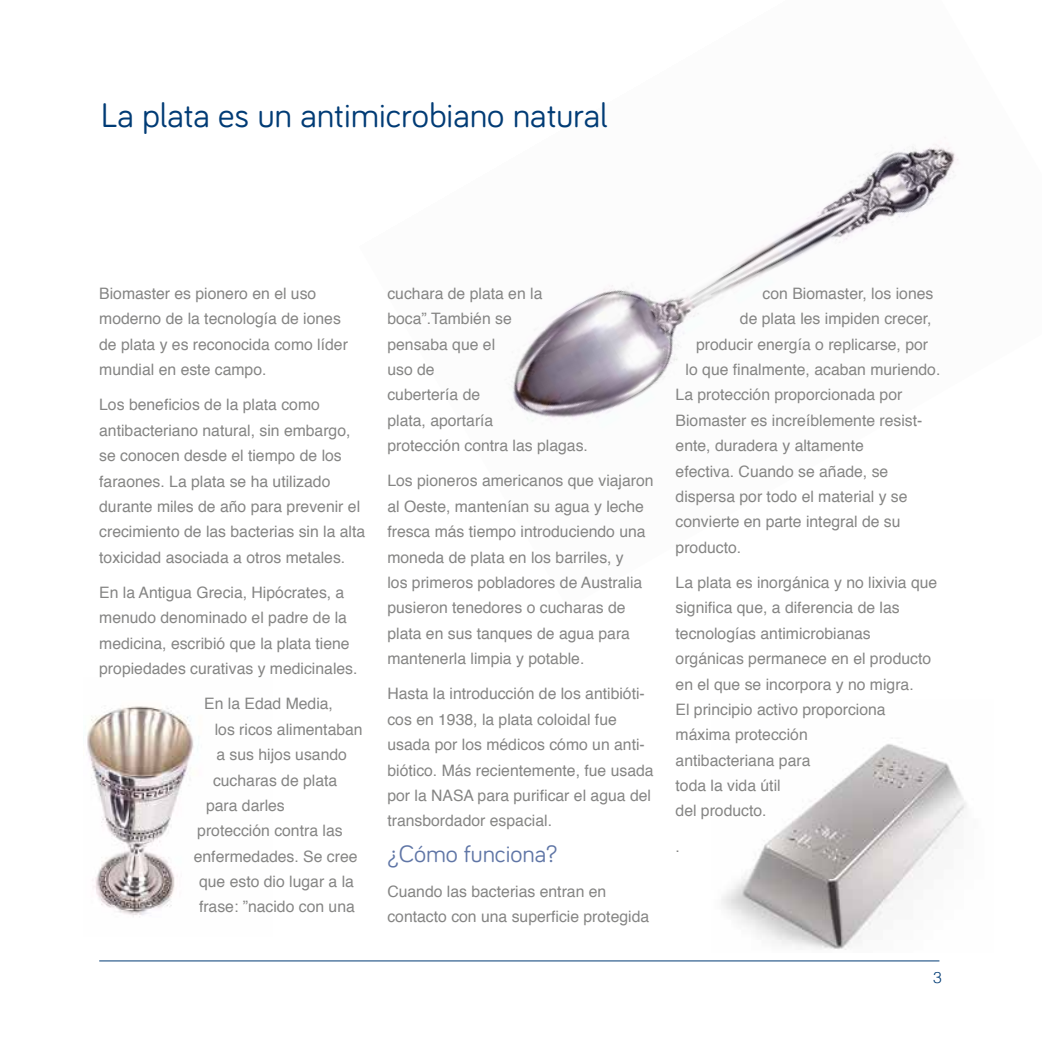
<style>
.page{position:relative;width:1042px;height:1042px;background:#fff}
.page>*{position:absolute;margin:0;border:0;box-sizing:border-box;transform-origin:0 0}
.t1{font:35px "Bariol";color:#003b75}
.t2{font:24.5px "Bariol";color:#6076a6}
.t3{font:15.75px/25.4px "Helvetica";color:#858584}
.t4{font:300 15.75px "Helvetica";color:#003b75}
</style>
<div class="page">
<img style="left:87px;top:705px;width:111px;height:212px">
<img style="left:721px;top:744px;width:245px;height:206px">
<img style="left:510px;top:144px;width:449px;height:277px">
<hr style="left:99px;top:960px;width:840px;height:1px;background:#003b75">
<h1 class="t1" style="left:101px;top:91px;width:509px">La plata es un antimicrobiano natural</h1>
<p class="t3" style="left:99px;top:281px;width:250px">Biomaster es pionero en el uso moderno de la tecnología de iones de plata y es reconocida como líder mundial en este campo.</p>
<p class="t3" style="left:99px;top:393px;width:267px">Los beneficios de la plata como antibacteriano natural, sin embargo, se conocen desde el tiempo de los faraones. La plata se ha utilizado durante miles de año para prevenir el crecimiento de las bacterias sin la alta toxicidad asociada a otros metales.</p>
<p class="t3" style="left:99px;top:580px;width:260px">En la Antigua Grecia, Hipócrates, a menudo denominado el padre de la medicina, escribió que la plata tiene propiedades curativas y medicinales.</p>
<p class="t3" style="left:204px;top:692px;width:130px">En la Edad Media,</p>
<p class="t3" style="left:215px;top:717px;width:149px">los ricos alimentaban</p>
<p class="t3" style="left:216px;top:742px;width:132px">a sus hijos usando</p>
<p class="t3" style="left:213px;top:768px;width:126px">cucharas de plata</p>
<p class="t3" style="left:206px;top:793px;width:80px">para darles</p>
<p class="t3" style="left:197px;top:818px;width:147px">protección contra las</p>
<p class="t3" style="left:194px;top:844px;width:165px">enfermedades. Se cree</p>
<p class="t3" style="left:199px;top:869px;width:156px">que esto dio lugar a la</p>
<p class="t3" style="left:199px;top:894px;width:157px">frase: ”nacido con una</p>
<p class="t3" style="left:387px;top:281px;width:202px">cuchara de plata en la boca”.También se<br>pensaba que el<br>uso de<br>cubertería de<br>plata, aportaría<br>protección contra las plagas.</p>
<p class="t3" style="left:387px;top:469px;width:268px">Los pioneros americanos que viajaron al Oeste, mantenían su agua y leche fresca más tiempo introduciendo una moneda de plata en los barriles, y<br>los primeros pobladores de Australia pusieron tenedores o cucharas de plata en sus tanques de agua para mantenerla limpia y potable.</p>
<p class="t3" style="left:387px;top:682px;width:268px">Hasta la introducción de los antibióti&shy;cos en 1938, la plata coloidal fue usada por los médicos cómo un anti&shy;biótico. Más recientemente, fue usada por la NASA para purificar el agua del transbordador espacial.</p>
<h2 class="t2" style="left:387px;top:837px;width:172px">¿Cómo funciona?</h2>
<p class="t3" style="left:387px;top:879px;width:263px">Cuando las bacterias entran en contacto con una superficie protegida</p>
<p class="t3" style="left:762px;top:281px;width:172px">con Biomaster, los iones</p>
<p class="t3" style="left:740px;top:307px;width:193px">de plata les impiden crecer,</p>
<p class="t3" style="left:696px;top:332px;width:233px">producir energía o replicarse, por</p>
<p class="t3" style="left:685px;top:357px;width:256px">lo que finalmente, acaban muriendo.</p>
<p class="t3" style="left:675px;top:383px;width:228px">La protección proporcionada por</p>
<p class="t3" style="left:675px;top:408px;width:248px">Biomaster es increíblemente resist-</p>
<p class="t3" style="left:675px;top:433px;width:190px">ente, duradera y altamente</p>
<p class="t3" style="left:675px;top:459px;width:214px">efectiva. Cuando se añade, se</p>
<p class="t3" style="left:675px;top:484px;width:233px">dispersa por todo el material y se</p>
<p class="t3" style="left:675px;top:509px;width:226px">convierte en parte integral de su</p>
<p class="t3" style="left:675px;top:535px;width:67px">producto.</p>
<p class="t3" style="left:675px;top:570px;width:263px">La plata es inorgánica y no lixivia que significa que, a diferencia de las tecnologías antimicrobianas orgánicas permanece en el producto en el que se incorpora y no migra.<br>El principio activo proporciona máxima protección<br>antibacteriana para<br>toda la vida útil<br>del producto.</p>
<p class="t3" style="left:675px;top:834px;width:6px">.</p>
<p class="t4" style="left:933px;top:963px;width:10px">3</p>
</div>
